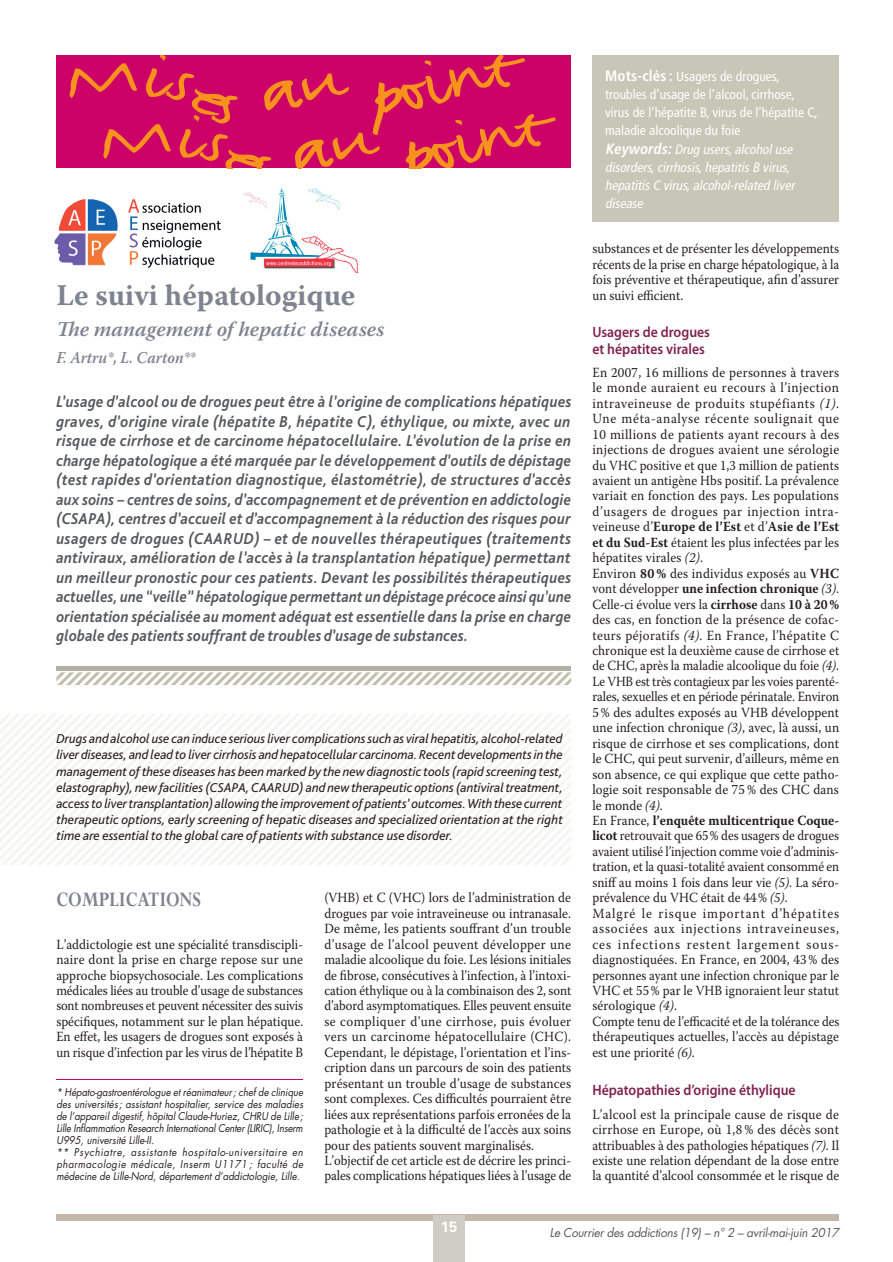
<style>
.page{position:relative;width:893px;height:1262px;background:#fff}
.page>*{position:absolute;margin:0;border:0;box-sizing:border-box;transform-origin:0 0}
.t1{font:italic 64.35px "FF Justlefthand";color:#f7931d;scale:1.62 1}
.t2{font:700 30px "Warnock Pro";color:#7e8390}
.t3{font:700 22.65px "Perpetua Std";color:#7e8390;scale:.84 1}
.t4{font:italic 600 21px "Warnock Pro";color:#7e8390}
.t5{font:italic 700 16.5px/19.5px "Bliss Pro";letter-spacing:.01em;color:#57585a;text-align:justify;scale:.93 1}
.t6{font:italic 600 16.5px "Warnock Pro";letter-spacing:.005em;color:#7e8390;scale:.92 1}
.t7{font:600 15px/16.5px "Myriad Pro";color:#812251;scale:.92 1}
.t8{font:700 15px "Univers LT Std";color:#fff}
.t9{font:13.95px/15.5px "Warnock Pro";letter-spacing:.005em;color:#231f20;scale:.93 1}
.t10{font:13.95px/15.5px "Warnock Pro";letter-spacing:.005em;color:#231f20;text-align:justify;scale:.92 1}
.t11{font:italic 13.5px/16.2px "Bliss Pro";color:#231f20;text-align:justify}
.t12{font:condensed 13.5px/18px "Frutiger LT Std";color:#fff}
.t13{font:italic 12px "Futura Std";letter-spacing:-.02em;color:#57585a}
.t14{font:italic 10.5px/12px "Futura Std";color:#231f20;scale:.91 1}
.s1{font-weight:700;font-size:15px}
.s2{font-weight:700;font-style:italic;font-size:15px}
.s3{font-style:italic}
.s4{font-weight:700}
</style>
<div class="page">
<div style="left:56px;top:1215px;width:783px;height:6px;background:#c3b7a9"></div>
<div style="left:433px;top:1215px;width:32px;height:47px;background:#cecdc5"></div>
<div style="left:56px;top:55px;width:515px;height:113px;background:#cd0268"></div>
<hr style="left:56px;top:666px;width:515px;height:4px;background:#b1b0a3">
<svg style="left:56px;top:672px;width:515px;height:13px"></svg>
<svg style="left:0;top:714px;width:571px;height:151px"></svg>
<hr style="left:56px;top:1078px;width:247px;height:1px;background:#cd0268">
<div style="left:592px;top:55px;width:247px;height:167px;background:#c7c7b8"></div>
<img style="left:54px;top:199px;width:167px;height:70px">
<img style="left:244px;top:187px;width:114px;height:85px">
<svg style="left:69px;top:55px;width:487px;height:114px"></svg>
<p class="t1" style="left:375px;top:53px;width:21px">p</p>
<p class="t1" style="left:406px;top:113px;width:21px">p</p>
<p class="t2" style="left:56px;top:277px;width:300px">Le suivi hépatologique</p>
<p class="t4" style="left:80px;top:316px;width:306px">e management of hepatic diseases</p>
<p class="t6" style="left:56px;top:347px;width:153px">F. Artru*, L. Carton**</p>
<p class="t5" style="left:56px;top:391px;width:555px">L’usage d’alcool ou de drogues peut être à l’origine de complications hépatiques graves, d’origine virale (hépatite B, hépatite C), éthylique, ou mixte, avec un risque de cirrhose et de carcinome hépatocellulaire. L’évolution de la prise en charge hépatologique a été marquée par le développement d’outils de dépistage (test rapides d’orientation diagnostique, élastométrie), de structures d’accès aux soins – centres de soins, d’accompagnement et de prévention en addictologie (CSAPA), centres d’accueil et d’accompagnement à la réduction des risques pour usagers de drogues (CAARUD) – et de nouvelles thérapeutiques (traitements antiviraux, amélioration de l’accès à la transplantation hépatique) permettant un meilleur pronostic pour ces patients. Devant les possibilités thérapeutiques actuelles, une “veille” hépatologique permettant un dépistage précoce ainsi qu’une orientation spécialisée au moment adéquat est essentielle dans la prise en charge globale des patients souffrant de troubles d’usage de substances.</p>
<p class="t11" style="left:56px;top:730px;width:508px">Drugs and alcohol use can induce serious liver complications such as viral hepatitis, alcohol-related liver diseases, and lead to liver cirrhosis and hepatocellular carcinoma. Recent developments in the management of these diseases has been marked by the new diagnostic tools (rapid screening test, elastography), new facilities (CSAPA, CAARUD) and new therapeutic options (antiviral treatment, access to liver transplantation) allowing the improvement of patients’ outcomes. With these current therapeutic options, early screening of hepatic diseases and specialized orientation at the right time are essential to the global care of patients with substance use disorder.</p>
<p class="t3" style="left:56px;top:887px;width:174px">COMPLICATIONS</p>
<p class="t10" style="left:56px;top:936px;width:270px">L’addictologie est une spécialité transdiscipli&shy;naire dont la prise en charge repose sur une approche biopsychosociale. Les complications médicales liées au trouble d’usage de substances sont nombreuses et peuvent nécessiter des suivis spécifiques, notamment sur le plan hépatique.<br>En effet, les usagers de drogues sont exposés à un risque d’infection par les virus de l’hépatite B</p>
<p class="t14" style="left:56px;top:1086px;width:273px">* Hépato-gastroentérologue et réanimateur ; chef de clinique des universités ; assistant hospitalier, service des maladies de l’appareil digestif, hôpital Claude-Huriez, CHRU de Lille ; Lille Inflammation Research International Center (LIRIC), Inserm U995, université Lille-II.<br>** Psychiatre, assistante hospitalo-universitaire en pharmacologie médicale, Inserm U1171 ; faculté de médecine de Lille-Nord, département d’addictologie, Lille.</p>
<p class="t10" style="left:324px;top:889px;width:270px;text-align:left">(VHB) et C (VHC) lors de l’administration de drogues par voie intraveineuse ou intranasale.<br>De même, les patients souffrant d’un trouble d’usage de l’alcool peuvent développer une maladie alcoolique du foie. Les lésions initiales de fibrose, consécutives à l’infection, à l’intoxi&shy;cation éthylique ou à la combinaison des 2, sont d’abord asymptomatiques. Elles peuvent ensuite se compliquer d’une cirrhose, puis évoluer vers un carcinome hépatocellulaire (CHC).<br>Cependant, le dépistage, l’orientation et l’ins&shy;cription dans un parcours de soin des patients présentant un trouble d’usage de substances sont complexes. Ces difficultés pourraient être liées aux représentations parfois erronées de la pathologie et à la difficulté de l’accès aux soins pour des patients souvent marginalisés.<br>L’objectif de cet article est de décrire les princi&shy;pales complications hépatiques liées à l’usage de</p>
<p class="t12" style="left:605px;top:68px;width:214px"><span class="s1">Mots-clés :</span> Usagers de drogues, troubles d’usage de l’alcool, cirrhose, virus de l’hépatite B, virus de l’hépatite C, maladie alcoolique du foie <span class="s2">Keywords:</span><span class="s3">Drug users,alcoholuse disorders,cirrhosis,hepatitisB virus, hepatitisC virus,alcohol-related liver disease</span></p>
<p class="t10" style="left:592px;top:241px;width:270px">substances et de présenter les développements récents de la prise en charge hépatologique, à la fois préventive et thérapeutique, afin d’assurer un suivi efficient.</p>
<p class="t7" style="left:592px;top:324px;width:129px">Usagers de drogues et hépatites virales</p>
<p class="t9" style="left:592px;top:364px;width:267px">En 2007, 16 millions de personnes à travers le monde auraient eu recours à l’injection intraveineuse de produits stupéfiants <span class="s3">(1)</span> .<br>Une méta-analyse récente soulignait que 10 millions de patients ayant recours à des injections de drogues avaient une sérologie du VHC positive et que 1,3 million de patients avaient un antigène Hbs positif. La prévalence variait en fonction des pays. Les populations d’usagers de drogues par injection intra&shy;veineuse d’ <span class="s4">Europe de l’Est</span> et d’ <span class="s4">Asie de l’Est et du Sud-Est</span> étaient les plus infectées par les hépatites virales <span class="s3">(2)</span> .<br>Environ <span class="s4">80 %</span> des individus exposés au <span class="s4">VHC </span>vont développer <span class="s4">une infection chronique</span> <span class="s3">(3)</span> .<br>Celle-ci évolue vers la <span class="s4">cirrhose</span> dans <span class="s4">10 à 20 % </span>des cas, en fonction de la présence de cofac&shy;teurs péjoratifs <span class="s3">(4)</span> . En France, l’hépatite C chronique est la deuxième cause de cirrhose et de CHC, après la maladie alcoolique du foie <span class="s3">(4)</span> .<br>Le VHB est très contagieux par les voies parenté&shy;rales, sexuelles et en période périnatale. Environ 5 % des adultes exposés au VHB développent une infection chronique <span class="s3">(3)</span> , avec, là aussi, un risque de cirrhose et ses complications, dont le CHC, qui peut survenir, d’ailleurs, même en son absence, ce qui explique que cette patho&shy;logie soit responsable de 75 % des CHC dans le monde <span class="s3">(4)</span> .<br>En France, <span class="s4">l’enquête multicentrique Coque&shy;licot</span> retrouvait que 65 % des usagers de drogues avaient utilisé l’injection comme voie d’adminis&shy;tration, et la quasi-totalité avaient consommé en sniff au moins 1 fois dans leur vie <span class="s3">(5)</span> . La séro&shy;prévalence du VHC était de 44 % <span class="s3">(5)</span> .<br>Malgré le risque important d’hépatites associées aux injections intraveineuses, ces infections restent largement sous&shy;diagnostiquées. En France, en 2004, 43 % des personnes ayant une infection chronique par le VHC et 55 % par le VHB ignoraient leur statut sérologique <span class="s3">(4)</span> .<br>Compte tenu de l’efficacité et de la tolérance des thérapeutiques actuelles, l’accès au dépistage est une priorité <span class="s3">(6)</span> .</p>
<p class="t7" style="left:592px;top:1081px;width:222px">Hépatopathies d’origine éthylique</p>
<p class="t9" style="left:592px;top:1106px;width:267px;text-align:justify">L’alcool est la principale cause de risque de cirrhose en Europe, où 1,8 % des décès sont attribuables à des pathologies hépatiques <span class="s3">(7)</span> . Il existe une relation dépendant de la dose entre la quantité d’alcool consommée et le risque de</p>
<p class="t8" style="left:441px;top:1217px;width:18px">15</p>
<p class="t13" style="left:550px;top:1225px;width:291px">Le Courrier des addictions (19) – n° 2 – avril-mai-juin 2017</p>
</div>
